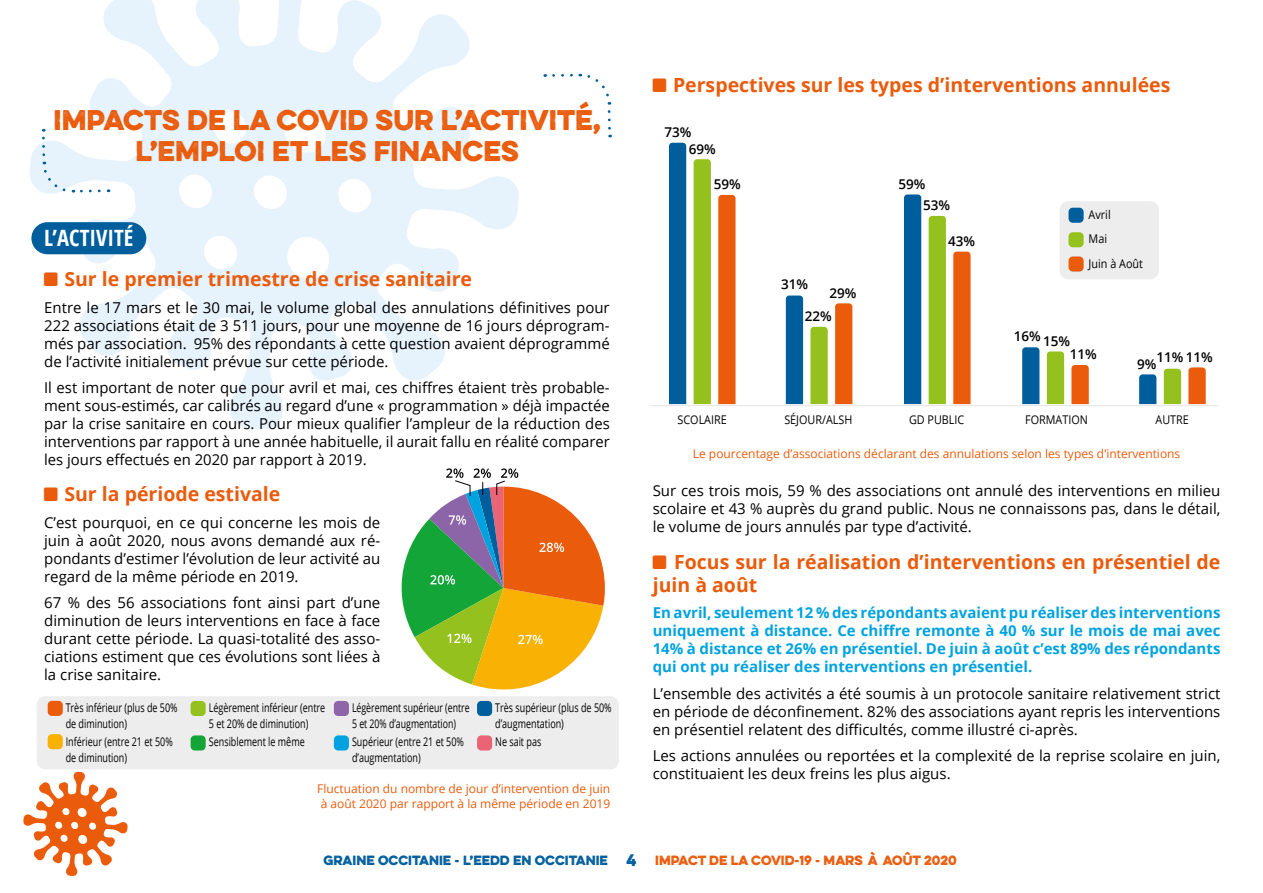
<style>
.page{position:relative;width:1263px;height:893px;background:#fff}
.page>*{position:absolute;margin:0;border:0;box-sizing:border-box;transform-origin:0 0}
.t1{font:700 25.5px/30.6px "Eveleth Dot";color:#ea5b0b;text-align:center}
.Sous-titres{font:700 condensed 22.5px "Open Sans";color:#fff}
.t2{font:700 19.5px/23.4px "Open Sans";color:#ea5b0b}
.t3{font:15px/18px "Open Sans";color:#000;text-align:justify}
.t4{font:700 15px/18px "Open Sans";color:#00a3df;text-align:justify}
.t5{font:700 15px "Eveleth Dot";color:#005e9d}
.t6{font:600 13.5px "Open Sans";color:#000}
.t7{font:12px/15.8px "Open Sans";color:#000;scale:.75 1}
.Texte_courant{font:12px/14.4px "Open Sans";color:#ea5b0b}
.t8{font:12px "Open Sans";color:#000;scale:.9 1}
.t9{font:12px/15.8px "Open Sans";color:#000;scale:.73 1}
.t10{font:700 12px "Eveleth Dot";color:#005e9d}
.t11{font:700 12px "Eveleth Dot";color:#ea5b0b}
.s1{font-family:"Web Hosting Hub Glyphs";font-weight:400;font-size:13.5px}
</style>
<div class="page">
<svg style="left:30px;top:0;width:489px;height:430px"></svg>
<div style="left:31px;top:222px;width:115px;height:32px;background:#005e9d;border-radius:16px"></div>
<svg style="left:41px;top:162px;width:58px;height:31px"></svg>
<svg style="left:42px;top:129px;width:3px;height:26px"></svg>
<svg style="left:553px;top:73px;width:59px;height:32px"></svg>
<svg style="left:608px;top:111px;width:3px;height:26px"></svg>
<svg style="left:401px;top:468px;width:204px;height:222px"></svg>
<div style="left:37px;top:696px;width:582px;height:73px;background:#ededed;border-radius:9px"></div>
<div style="left:48px;top:701px;width:15px;height:15px;background:#ea5b0b;border-radius:4px"></div>
<div style="left:48px;top:734px;width:15px;height:15px;background:#f9b104;border-radius:4px"></div>
<div style="left:191px;top:701px;width:15px;height:15px;background:#95c11f;border-radius:4px"></div>
<div style="left:334px;top:701px;width:15px;height:15px;background:#8d65a8;border-radius:4px"></div>
<div style="left:477px;top:701px;width:15px;height:15px;background:#005e9d;border-radius:4px"></div>
<div style="left:191px;top:735px;width:15px;height:15px;background:#13a538;border-radius:4px"></div>
<div style="left:334px;top:735px;width:15px;height:15px;background:#00a3df;border-radius:4px"></div>
<div style="left:477px;top:735px;width:15px;height:15px;background:#eb6476;border-radius:4px"></div>
<svg style="left:23px;top:772px;width:105px;height:104px"></svg>
<div style="left:718px;top:195px;width:17px;height:209px;background:#ea5b0b"></div>
<div style="left:694px;top:159px;width:17px;height:245px;background:#95c11f"></div>
<div style="left:669px;top:143px;width:17px;height:261px;background:#005e9d"></div>
<div style="left:835px;top:303px;width:17px;height:101px;background:#ea5b0b"></div>
<svg style="left:810px;top:327px;width:18px;height:77px"></svg>
<div style="left:786px;top:296px;width:17px;height:108px;background:#005e9d"></div>
<div style="left:953px;top:252px;width:17px;height:152px;background:#ea5b0b"></div>
<div style="left:929px;top:216px;width:17px;height:188px;background:#95c11f"></div>
<div style="left:904px;top:194px;width:17px;height:210px;background:#005e9d"></div>
<svg style="left:1071px;top:365px;width:18px;height:39px"></svg>
<svg style="left:1047px;top:351px;width:17px;height:53px"></svg>
<svg style="left:1022px;top:347px;width:17px;height:57px"></svg>
<svg style="left:1188px;top:367px;width:18px;height:37px"></svg>
<svg style="left:1164px;top:369px;width:17px;height:35px"></svg>
<svg style="left:1139px;top:374px;width:17px;height:30px"></svg>
<hr style="left:651px;top:405px;width:567px;height:1px;background:#e3e3e3">
<div style="left:1060px;top:201px;width:99px;height:78px;background:#ededed;border-radius:9px"></div>
<div style="left:1068px;top:208px;width:15px;height:15px;background:#005e9d;border-radius:4px"></div>
<div style="left:1068px;top:232px;width:15px;height:15px;background:#95c11f;border-radius:4px"></div>
<div style="left:1068px;top:256px;width:15px;height:16px;background:#ea5b0b;border-radius:4px"></div>
<p class="t1" style="left:54px;top:104px;width:549px">IMPACTS DE LA COVID SUR L’ACTIVITÉ,<br>L’EMPLOI ET LES FINANCES</p>
<p class="Sous-titres" style="left:44px;top:222px;width:91px">L’ACTIVITÉ</p>
<p class="t2" style="left:44px;top:267px;width:429px"><span class="s1">STOP</span> Sur le premier trimestre de crise sanitaire</p>
<p class="t3" style="left:44px;top:298px;width:567px">Entre le 17 mars et le 30 mai, le volume global des annulations définitives pour 222 associations était de 3 511 jours, pour une moyenne de 16 jours déprogram&shy;més par association. 95% des répondants à cette question avaient déprogrammé de l’activité initialement prévue sur cette période.</p>
<p class="t3" style="left:44px;top:378px;width:567px">Il est important de noter que pour avril et mai, ces chiffres étaient très probable&shy;ment sous-estimés, car calibrés au regard d’une « programmation » déjà impactée par la crise sanitaire en cours. Pour mieux qualifier l’ampleur de la réduction des interventions par rapport à une année habituelle, il aurait fallu en réalité comparer les jours effectués en 2020 par rapport à 2019.</p>
<p class="t2" style="left:44px;top:482px;width:238px"><span class="s1">STOP</span> Sur la période estivale</p>
<p class="t3" style="left:44px;top:513px;width:338px">C’est pourquoi, en ce qui concerne les mois de juin à août 2020, nous avons demandé aux ré&shy;pondants d’estimer l’évolution de leur activité au regard de la même période en 2019.</p>
<p class="t3" style="left:44px;top:594px;width:338px">67 % des 56 associations font ainsi part d’une diminution de leurs interventions en face à face durant cette période. La quasi-totalité des asso&shy;ciations estiment que ces évolutions sont liées à la crise sanitaire.</p>
<p class="t7" style="left:66px;top:700px;width:151px">Très inférieur (plus de 50% de diminution)</p>
<p class="t7" style="left:66px;top:733px;width:144px">Inférieur (entre 21 et 50% de diminution)</p>
<p class="t7" style="left:209px;top:700px;width:157px">Légèrement inférieur (entre<br>5 et 20% de diminution)</p>
<p class="t7" style="left:209px;top:733px;width:129px">Sensiblement le même</p>
<p class="t9" style="left:352px;top:700px;width:163px">Légèrement supérieur (entre<br>5 et 20% d’augmentation)</p>
<p class="t7" style="left:352px;top:733px;width:151px">Supérieur (entre 21 et 50% d’augmentation)</p>
<p class="t7" style="left:495px;top:700px;width:157px">Très supérieur (plus de 50% d’augmentation)</p>
<p class="t7" style="left:495px;top:733px;width:63px">Ne sait pas</p>
<p class="Texte_courant" style="left:317px;top:782px;width:294px">Fluctuation du nombre de jour d’intervention de juin à août 2020 par rapport à la même période en 2019</p>
<p class="t2" style="left:653px;top:73px;width:519px"><span class="s1">STOP</span> Perspectives sur les types d’interventions annulées</p>
<p class="t6" style="left:664px;top:123px;width:29px">73%</p>
<p class="t6" style="left:689px;top:139px;width:29px">69%</p>
<p class="t6" style="left:714px;top:175px;width:29px">59%</p>
<p class="t6" style="left:781px;top:275px;width:29px">31%</p>
<p class="t6" style="left:805px;top:306px;width:29px">22%</p>
<p class="t6" style="left:829px;top:284px;width:29px">29%</p>
<p class="t6" style="left:898px;top:175px;width:29px">59%</p>
<p class="t6" style="left:923px;top:196px;width:29px">53%</p>
<p class="t6" style="left:948px;top:232px;width:29px">43%</p>
<p class="t8" style="left:1089px;top:207px;width:26px">Avril</p>
<p class="t8" style="left:1089px;top:231px;width:22px">Mai</p>
<p class="t8" style="left:1089px;top:255px;width:62px">Juin à Août</p>
<p class="t6" style="left:1014px;top:327px;width:29px">16%</p>
<p class="t6" style="left:1043px;top:332px;width:29px">15%</p>
<p class="t6" style="left:1070px;top:345px;width:29px">11%</p>
<p class="t6" style="left:1156px;top:348px;width:58px">11% 11%</p>
<p class="t6" style="left:1137px;top:355px;width:21px">9%</p>
<p class="t8" style="left:677px;top:411px;width:56px">SCOLAIRE</p>
<p class="t8" style="left:784px;top:411px;width:77px">SÉJOUR/ALSH</p>
<p class="t8" style="left:909px;top:411px;width:63px">GD PUBLIC</p>
<p class="t8" style="left:1025px;top:411px;width:71px">FORMATION</p>
<p class="t8" style="left:1155px;top:411px;width:39px">AUTRE</p>
<p class="Texte_courant" style="left:693px;top:446px;width:489px">Le pourcentage d’associations déclarant des annulations selon les types d’interventions</p>
<p class="t3" style="left:653px;top:481px;width:569px">Sur ces trois mois, 59 % des associations ont annulé des interventions en milieu scolaire et 43 % auprès du grand public. Nous ne connaissons pas, dans le détail, le volume de jours annulés par type d’activité.</p>
<p class="t2" style="left:653px;top:549px;width:569px"><span class="s1">STOP</span> Focus sur la réalisation d’interventions en présentiel de juin à août</p>
<p class="t4" style="left:653px;top:604px;width:569px">En avril, seulement 12 % des répondants avaient pu réaliser des interventions uniquement à distance. Ce chiffre remonte à 40 % sur le mois de mai avec 14% à distance et 26% en présentiel. De juin à août c’est 89% des répondants qui ont pu réaliser des interventions en présentiel.</p>
<p class="t3" style="left:653px;top:684px;width:569px">L’ensemble des activités a été soumis à un protocole sanitaire relativement strict en période de déconfinement. 82% des associations ayant repris les interventions en présentiel relatent des difficultés, comme illustré ci-après.</p>
<p class="t3" style="left:653px;top:747px;width:569px">Les actions annulées ou reportées et la complexité de la reprise scolaire en juin, constituaient les deux freins les plus aigus.</p>
<p class="t10" style="left:324px;top:851px;width:286px">GRAINE OCCITANIE - L’EEDD EN OCCITANIE</p>
<p class="t11" style="left:655px;top:851px;width:303px">IMPACT DE LA COVID-19 - MARS À AOÛT 2020</p>
<p class="t5" style="left:626px;top:848px;width:12px">4</p>
</div>
